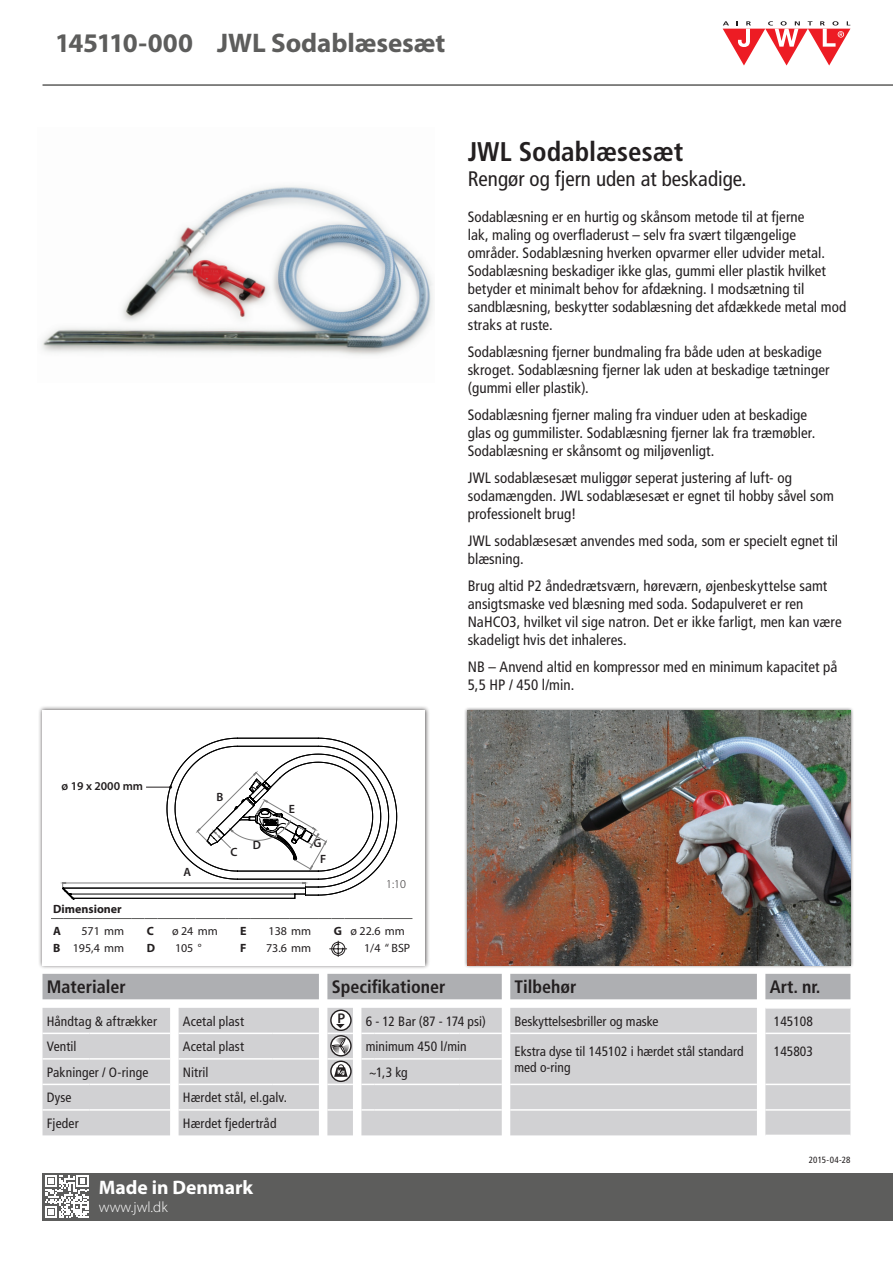
<style>
.page{position:relative;width:893px;height:1263px;background:#fff}
.page>*{position:absolute;margin:0;border:0;box-sizing:border-box;transform-origin:0 0}
.Overskrift_ny{font:700 27px "Myriad Pro";letter-spacing:-.005em;color:#5d5d5c}
.t1{font:700 condensed 27px "Frutiger LT Com";color:#231f20}
.t2{font:condensed 21px "Frutiger LT Com";color:#231f20}
.t3{font:700 19.65px "Myriad Pro";color:#fff}
.t4{font:700 condensed 18px "Frutiger LT Com";color:#231f20}
.Intro_sider{font:condensed 15px/18px "Frutiger LT Com";letter-spacing:.005em;color:#231f20}
.t5{font:300 15px "Myriad Pro";color:#fff}
.t6{font:600 14.1px "Myriad Pro";color:#231f20}
.Brød_ny{font:condensed 13.5px/16.2px "Frutiger LT Com";letter-spacing:.005em;color:#231f20}
.t7{font:12px "Myriad Pro";color:#231f20}
.t8{font:700 12px "Myriad Pro";color:#231f20}
.t9{font:600 12px "Myriad Pro";color:#231f20}
.t10{font:300 12px "Myriad Pro";color:#231f20}
.Intro_sider-2{font:condensed 9px "Frutiger LT Com";letter-spacing:.01em;color:#231f20}
</style>
<div class="page">
<div style="left:43px;top:1172px;width:850px;height:48px;background:#5d5d5c"></div>
<svg style="left:45px;top:1175px;width:44px;height:43px"></svg>
<hr style="left:43px;top:84px;width:850px;height:2px;background:#5d5d5c">
<svg style="left:723px;top:21px;width:127px;height:45px"></svg>
<div style="left:38px;top:706px;width:392px;height:264px;background:#231f20;opacity:.75"></div>
<div style="left:43px;top:710px;width:382px;height:255px;background:#fff"></div>
<img style="left:41px;top:186px;width:392px;height:170px">
<div style="left:464px;top:707px;width:390px;height:262px;background:#231f20;opacity:.75"></div>
<img style="left:468px;top:710px;width:382px;height:255px">
<svg style="left:51px;top:918px;width:13px;height:1px"></svg>
<hr style="left:64px;top:918px;width:38px;height:1px;background:#5d5d5c">
<hr style="left:102px;top:918px;width:30px;height:1px;background:#5d5d5c">
<svg style="left:132px;top:918px;width:25px;height:1px"></svg>
<hr style="left:157px;top:918px;width:39px;height:1px;background:#5d5d5c">
<svg style="left:196px;top:918px;width:55px;height:1px"></svg>
<hr style="left:251px;top:918px;width:38px;height:1px;background:#5d5d5c">
<hr style="left:289px;top:918px;width:30px;height:1px;background:#5d5d5c">
<hr style="left:344px;top:918px;width:39px;height:1px;background:#5d5d5c">
<svg style="left:383px;top:918px;width:29px;height:1px"></svg>
<svg style="left:319px;top:918px;width:28px;height:39px"></svg>
<div style="left:43px;top:974px;width:807px;height:25px;background:#aeafb2"></div>
<svg style="left:43px;top:1008px;width:807px;height:127px;background:#d3d3d5"></svg>
<hr style="left:43px;top:1032px;width:46px;height:2px;background:#fff">
<hr style="left:89px;top:1032px;width:81px;height:2px;background:#fff">
<hr style="left:43px;top:1058px;width:46px;height:1px;background:#fff">
<hr style="left:89px;top:1058px;width:81px;height:1px;background:#fff">
<hr style="left:43px;top:1084px;width:46px;height:1px;background:#fff">
<hr style="left:89px;top:1084px;width:81px;height:1px;background:#fff">
<hr style="left:43px;top:1109px;width:46px;height:2px;background:#fff">
<hr style="left:89px;top:1109px;width:81px;height:2px;background:#fff">
<hr style="left:179px;top:1032px;width:93px;height:2px;background:#fff">
<hr style="left:272px;top:1032px;width:47px;height:2px;background:#fff">
<hr style="left:179px;top:1058px;width:93px;height:1px;background:#fff">
<hr style="left:272px;top:1058px;width:47px;height:1px;background:#fff">
<hr style="left:179px;top:1084px;width:93px;height:1px;background:#fff">
<hr style="left:272px;top:1084px;width:47px;height:1px;background:#fff">
<hr style="left:179px;top:1109px;width:93px;height:2px;background:#fff">
<hr style="left:272px;top:1109px;width:47px;height:2px;background:#fff">
<svg style="left:361px;top:1032px;width:13px;height:2px"></svg>
<hr style="left:374px;top:1032px;width:85px;height:2px;background:#fff">
<hr style="left:459px;top:1032px;width:43px;height:2px;background:#fff">
<svg style="left:361px;top:1058px;width:13px;height:1px"></svg>
<hr style="left:374px;top:1058px;width:85px;height:1px;background:#fff">
<hr style="left:459px;top:1058px;width:43px;height:1px;background:#fff">
<svg style="left:361px;top:1084px;width:13px;height:1px"></svg>
<hr style="left:374px;top:1084px;width:85px;height:1px;background:#fff">
<hr style="left:459px;top:1084px;width:43px;height:1px;background:#fff">
<svg style="left:361px;top:1109px;width:13px;height:2px"></svg>
<hr style="left:374px;top:1109px;width:85px;height:2px;background:#fff">
<hr style="left:459px;top:1109px;width:43px;height:2px;background:#fff">
<hr style="left:327px;top:1032px;width:26px;height:2px;background:#fff">
<svg style="left:327px;top:1084px;width:26px;height:1px"></svg>
<hr style="left:327px;top:1109px;width:26px;height:2px;background:#fff">
<hr style="left:510px;top:1084px;width:247px;height:1px;background:#fff">
<hr style="left:510px;top:1109px;width:247px;height:2px;background:#fff">
<hr style="left:765px;top:1032px;width:85px;height:2px;background:#fff">
<hr style="left:765px;top:1084px;width:85px;height:1px;background:#fff">
<hr style="left:765px;top:1109px;width:85px;height:2px;background:#fff">
<hr style="left:510px;top:1032px;width:247px;height:2px;background:#fff">
<svg style="left:331px;top:1010px;width:20px;height:20px"></svg>
<div style="left:330px;top:1009px;width:22px;height:22px;border:1px solid #231f20;border-radius:50%"></div>
<svg style="left:336px;top:1024px;width:9px;height:4px"></svg>
<div style="left:330px;top:1035px;width:22px;height:21px;border:1px solid #231f20;border-radius:50%"></div>
<svg style="left:327px;top:1037px;width:26px;height:22px"></svg>
<svg style="left:331px;top:1061px;width:20px;height:20px"></svg>
<div style="left:330px;top:1060px;width:22px;height:22px;border:1px solid #231f20;border-radius:50%"></div>
<div style="left:338px;top:1064px;width:6px;height:7px;border:1px solid #231f20;border-radius:50%"></div>
<svg style="left:334px;top:1067px;width:14px;height:10px"></svg>
<svg style="left:62px;top:737px;width:335px;height:163px"></svg>
<svg style="left:63px;top:772px;width:264px;height:116px"></svg>
<p class="Overskrift_ny" style="left:55px;top:25px;width:392px">145110-000 JWL Sodablæsesæt</p>
<p class="t1" style="left:468px;top:135px;width:217px">JWL Sodablæsesæt</p>
<p class="t2" style="left:468px;top:166px;width:280px">Rengør og fjern uden at beskadige.</p>
<p class="Intro_sider" style="left:468px;top:208px;width:380px">Sodablæsning er en hurtig og skånsom metode til at fjerne<br>lak, maling og overfladerust – selv fra svært tilgængelige områder. Sodablæsning hverken opvarmer eller udvider metal.<br>Sodablæsning beskadiger ikke glas, gummi eller plastik hvilket betyder et minimalt behov for afdækning. I modsætning til sandblæsning, beskytter sodablæsning det afdækkede metal mod straks at ruste.</p>
<p class="Intro_sider" style="left:468px;top:343px;width:363px">Sodablæsning fjerner bundmaling fra både uden at beskadige skroget. Sodablæsning fjerner lak uden at beskadige tætninger (gummi eller plastik).</p>
<p class="Intro_sider" style="left:468px;top:406px;width:349px">Sodablæsning fjerner maling fra vinduer uden at beskadige glas og gummilister. Sodablæsning fjerner lak fra træmøbler.<br>Sodablæsning er skånsomt og miljøvenligt.</p>
<p class="Intro_sider" style="left:468px;top:469px;width:368px">JWL sodablæsesæt muliggør seperat justering af luft- og sodamængden. JWL sodablæsesæt er egnet til hobby såvel som professionelt brug!</p>
<p class="Intro_sider" style="left:468px;top:532px;width:372px">JWL sodablæsesæt anvendes med soda, som er specielt egnet til blæsning.</p>
<p class="Intro_sider" style="left:468px;top:577px;width:375px">Brug altid P2 åndedrætsværn, høreværn, øjenbeskyttelse samt ansigtsmaske ved blæsning med soda. Sodapulveret er ren NaHCO3, hvilket vil sige natron. Det er ikke farligt, men kan være skadeligt hvis det inhaleres.</p>
<p class="Intro_sider" style="left:468px;top:658px;width:371px">NB – Anvend altid en kompressor med en minimum kapacitet på<br>5,5 HP / 450 l/min.</p>
<p class="t9" style="left:61px;top:778px;width:83px">ø 19 x 2000 mm</p>
<p class="t9" style="left:183px;top:864px;width:9px">A</p>
<p class="t9" style="left:216px;top:789px;width:8px">B</p>
<p class="t9" style="left:230px;top:844px;width:9px">C</p>
<p class="t9" style="left:253px;top:838px;width:10px">D</p>
<p class="t9" style="left:289px;top:802px;width:8px">E</p>
<p class="t9" style="left:314px;top:835px;width:9px">G</p>
<p class="t9" style="left:320px;top:852px;width:8px">F</p>
<p class="t10" style="left:386px;top:876px;width:21px">1:10</p>
<p class="t8" style="left:53px;top:901px;width:70px">Dimensioner</p>
<p class="t8" style="left:53px;top:923px;width:9px">A</p>
<p class="t7" style="left:81px;top:923px;width:44px">571 mm</p>
<p class="t8" style="left:147px;top:923px;width:9px">C</p>
<p class="t7" style="left:172px;top:923px;width:47px">ø 24 mm</p>
<p class="t8" style="left:240px;top:923px;width:8px">E</p>
<p class="t7" style="left:269px;top:923px;width:44px">138 mm</p>
<p class="t8" style="left:334px;top:923px;width:10px">G</p>
<p class="t7" style="left:350px;top:923px;width:56px">ø 22.6 mm</p>
<p class="t8" style="left:53px;top:940px;width:9px">B</p>
<p class="t7" style="left:73px;top:940px;width:53px">195,4 mm</p>
<p class="t8" style="left:147px;top:940px;width:10px">D</p>
<p class="t7" style="left:175px;top:940px;width:28px">105 °</p>
<p class="t8" style="left:240px;top:940px;width:8px">F</p>
<p class="t7" style="left:266px;top:940px;width:47px">73.6 mm</p>
<p class="t7" style="left:364px;top:940px;width:48px">1/4 “ BSP</p>
<p class="t4" style="left:47px;top:976px;width:81px">Materialer</p>
<p class="t4" style="left:332px;top:976px;width:115px">Specifikationer</p>
<p class="t4" style="left:514px;top:976px;width:64px">Tilbehør</p>
<p class="t4" style="left:770px;top:976px;width:52px">Art. nr.</p>
<p class="Brød_ny" style="left:47px;top:1013px;width:112px">Håndtag &amp; aftrækker</p>
<p class="Brød_ny" style="left:183px;top:1013px;width:63px">Acetal plast</p>
<p class="Brød_ny" style="left:366px;top:1013px;width:122px">6 - 12 Bar (87 - 174 psi)</p>
<p class="Brød_ny" style="left:514px;top:1013px;width:145px">Beskyttelsesbriller og maske</p>
<p class="Brød_ny" style="left:774px;top:1013px;width:40px">145108</p>
<p class="Brød_ny" style="left:47px;top:1038px;width:31px">Ventil</p>
<p class="Brød_ny" style="left:183px;top:1038px;width:63px">Acetal plast</p>
<p class="Brød_ny" style="left:366px;top:1038px;width:103px">minimum 450 l/min</p>
<p class="Brød_ny" style="left:514px;top:1043px;width:230px">Ekstra dyse til 145102 i hærdet stål standard med o-ring</p>
<p class="Brød_ny" style="left:774px;top:1043px;width:40px">145803</p>
<p class="t6" style="left:337px;top:1009px;width:9px">P</p>
<p class="Brød_ny" style="left:47px;top:1064px;width:103px">Pakninger / O-ringe</p>
<p class="Brød_ny" style="left:183px;top:1064px;width:27px">Nitril</p>
<p class="Brød_ny" style="left:369px;top:1064px;width:40px">~1,3 kg</p>
<p class="Brød_ny" style="left:47px;top:1089px;width:26px">Dyse</p>
<p class="Brød_ny" style="left:183px;top:1089px;width:106px">Hærdet stål, el.galv.</p>
<p class="Brød_ny" style="left:47px;top:1115px;width:33px">Fjeder</p>
<p class="Brød_ny" style="left:183px;top:1115px;width:95px">Hærdet fjedertråd</p>
<p class="t3" style="left:99px;top:1175px;width:156px">Made in Denmark</p>
<p class="t5" style="left:99px;top:1198px;width:70px">www.jwl.dk</p>
<p class="Intro_sider-2" style="left:809px;top:1155px;width:43px">2015-04-28</p>
</div>
